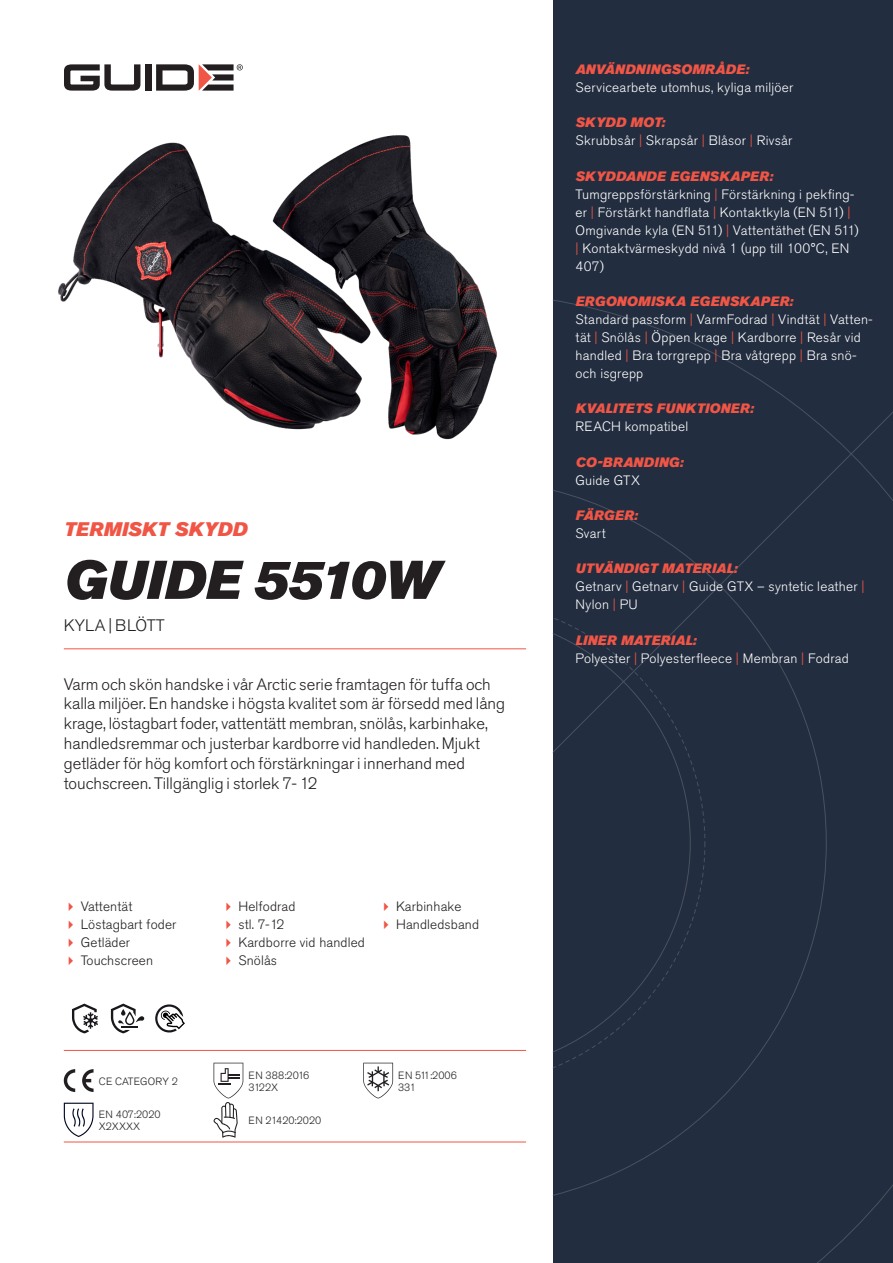
<style>
.page{position:relative;width:893px;height:1263px;background:#fff}
.page>*{position:absolute;margin:0;border:0;box-sizing:border-box;transform-origin:0 0}
.Rubrik{font:italic 54px "Akzidenz Grotesk Pro Super";letter-spacing:-.005em;color:#231f20}
.Överrubrik{font:italic 19.5px "Akzidenz Grotesk Pro Super";letter-spacing:.005em;color:#f05545}
.Ingress{font:300 16.5px/19.8px "Akzidenz Grotesk Pro";color:#231f20}
.Product_-_AltSegment{font:300 16.5px "Akzidenz Grotesk Pro";letter-spacing:.01em;color:#231f20}
.Produkt_-_Brödtext{font:300 13.5px/18px "Akzidenz Grotesk Pro";letter-spacing:.02em;color:#fff}
.Produkt_-_Namn{font:italic 13.5px "Akzidenz Grotesk Pro Super";letter-spacing:.015em;color:#f05545}
.t1{font:300 13.5px "Akzidenz Grotesk Pro";letter-spacing:.01em;color:#231f20}
.t2{font:300 10.5px "Akzidenz Grotesk Pro";color:#231f20}
.s1{color:#f05545}
</style>
<div class="page">
<div style="left:145px;top:64px;width:7px;height:27px;background:#231f20"></div>
<svg style="left:156px;top:64px;width:87px;height:27px"></svg>
<svg style="left:64px;top:64px;width:76px;height:27px"></svg>
<div style="left:553px;top:0;width:340px;height:1263px;background:#222d3f"></div>
<svg style="left:553px;top:300px;width:340px;height:963px"></svg>
<hr style="left:64px;top:1050px;width:462px;height:1px;background:#f05545">
<hr style="left:64px;top:1142px;width:462px;height:1px;background:#f05545">
<svg style="left:72px;top:1003px;width:26px;height:30px"></svg>
<svg style="left:111px;top:1003px;width:33px;height:30px"></svg>
<svg style="left:155px;top:1004px;width:30px;height:28px"></svg>
<svg style="left:64px;top:1069px;width:11px;height:23px"></svg>
<svg style="left:82px;top:1069px;width:12px;height:23px"></svg>
<svg style="left:363px;top:1063px;width:30px;height:35px"></svg>
<svg style="left:64px;top:1103px;width:30px;height:34px"></svg>
<svg style="left:214px;top:1063px;width:29px;height:75px"></svg>
<img style="left:58px;top:135px;width:439px;height:305px">
<hr style="left:64px;top:648px;width:462px;height:1px;background:#f05545">
<p class="Överrubrik" style="left:64px;top:517px;width:185px">TERMISKT SKYDD</p>
<p class="Rubrik" style="left:64px;top:545px;width:377px">GUIDE 5510W</p>
<p class="Product_-_AltSegment" style="left:64px;top:615px;width:102px">KYLA | BLÖTT</p>
<p class="Ingress" style="left:64px;top:674px;width:443px">Varm och skön handske i vår Arctic serie framtagen för tuffa och kalla miljöer. En handske i högsta kvalitet som är försedd med lång krage, löstagbart foder, vattentätt membran, snölås, karbinhake, handledsremmar och justerbar kardborre vid handleden. Mjukt getläder för hög komfort och förstärkningar i innerhand med touchscreen. Tillgänglig i storlek 7- 12</p>
<p class="t1" style="left:81px;top:898px;width:53px">Vattentät</p>
<p class="t1" style="left:81px;top:916px;width:97px">Löstagbart foder</p>
<p class="t1" style="left:81px;top:934px;width:51px">Getläder</p>
<p class="t1" style="left:81px;top:952px;width:74px">Touchscreen</p>
<p class="t2" style="left:99px;top:1074px;width:81px">CE CATEGORY 2</p>
<p class="t2" style="left:99px;top:1107px;width:63px">EN 407:2020</p>
<p class="t2" style="left:99px;top:1119px;width:43px">X2XXXX</p>
<p class="t1" style="left:238px;top:898px;width:59px">Helfodrad</p>
<p class="t1" style="left:238px;top:916px;width:47px">stl. 7-12</p>
<p class="t1" style="left:238px;top:934px;width:128px">Kardborre vid handled</p>
<p class="t1" style="left:238px;top:952px;width:40px">Snölås</p>
<p class="t1" style="left:396px;top:898px;width:67px">Karbinhake</p>
<p class="t1" style="left:396px;top:916px;width:85px">Handledsband</p>
<p class="t2" style="left:248px;top:1068px;width:62px">EN 388:2016</p>
<p class="t2" style="left:248px;top:1080px;width:31px">3122X</p>
<p class="t2" style="left:248px;top:1113px;width:74px">EN 21420:2020</p>
<p class="t2" style="left:398px;top:1068px;width:60px">EN 511:2006</p>
<p class="t2" style="left:398px;top:1080px;width:19px">331</p>
<p class="Produkt_-_Namn" style="left:576px;top:60px;width:175px">ANVÄNDNINGSOMRÅDE:</p>
<p class="Produkt_-_Brödtext" style="left:576px;top:78px;width:219px">Servicearbete utomhus, kyliga miljöer</p>
<p class="Produkt_-_Namn" style="left:576px;top:114px;width:91px">SKYDD MOT:</p>
<p class="Produkt_-_Brödtext" style="left:576px;top:132px;width:218px">Skrubbsår <span class="s1">|</span> Skrapsår <span class="s1">|</span> Blåsor <span class="s1">|</span> Rivsår</p>
<p class="Produkt_-_Namn" style="left:576px;top:167px;width:199px">SKYDDANDE EGENSKAPER:</p>
<p class="Produkt_-_Brödtext" style="left:576px;top:185px;width:285px">Tumgreppsförstärkning <span class="s1">|</span> Förstärkning i pekfing&shy;er <span class="s1">|</span> Förstärkt handflata <span class="s1">|</span> Kontaktkyla (EN 511) <span class="s1">| </span>Omgivande kyla (EN 511) <span class="s1">|</span> Vattentäthet (EN 511) <span class="s1">|</span> Kontaktvärmeskydd nivå 1 (upp till 100°C, EN 407)</p>
<p class="Produkt_-_Namn" style="left:576px;top:292px;width:219px">ERGONOMISKA EGENSKAPER:</p>
<p class="Produkt_-_Brödtext" style="left:576px;top:310px;width:299px">Standard passform <span class="s1">|</span> VarmFodrad <span class="s1">|</span> Vindtät <span class="s1">|</span> Vatten&shy;tät <span class="s1">|</span> Snölås <span class="s1">|</span> Öppen krage <span class="s1">|</span> Kardborre <span class="s1">|</span> Resår vid handled <span class="s1">|</span> Bra torrgrepp <span class="s1">|</span> Bra våtgrepp <span class="s1">|</span> Bra snö&shy;och isgrepp</p>
<p class="Produkt_-_Namn" style="left:576px;top:400px;width:180px">KVALITETS FUNKTIONER:</p>
<p class="Produkt_-_Brödtext" style="left:576px;top:418px;width:114px">REACH kompatibel</p>
<p class="Produkt_-_Namn" style="left:576px;top:453px;width:109px">CO-BRANDING:</p>
<p class="Produkt_-_Brödtext" style="left:576px;top:471px;width:66px">Guide GTX</p>
<p class="Produkt_-_Namn" style="left:576px;top:506px;width:64px">FÄRGER:</p>
<p class="Produkt_-_Brödtext" style="left:576px;top:524px;width:32px">Svart</p>
<p class="Produkt_-_Namn" style="left:576px;top:560px;width:163px">UTVÄNDIGT MATERIAL:</p>
<p class="Produkt_-_Brödtext" style="left:576px;top:578px;width:290px">Getnarv <span class="s1">|</span> Getnarv <span class="s1">|</span> Guide GTX – syntetic leather <span class="s1">|<br></span>Nylon <span class="s1">|</span> PU</p>
<p class="Produkt_-_Namn" style="left:576px;top:631px;width:122px">LINER MATERIAL:</p>
<p class="Produkt_-_Brödtext" style="left:576px;top:649px;width:275px">Polyester <span class="s1">|</span> Polyesterfleece <span class="s1">|</span> Membran <span class="s1">|</span> Fodrad</p>
</div>
